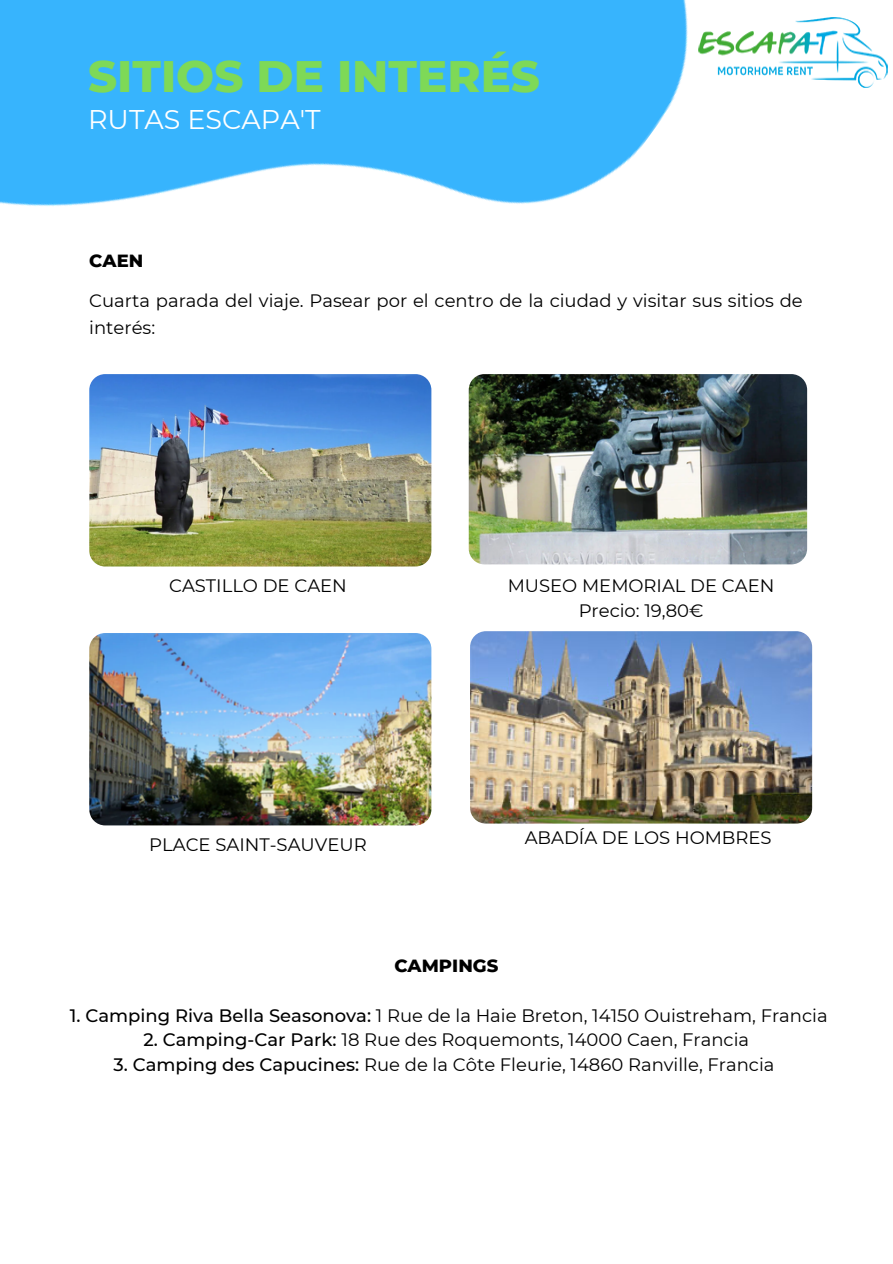
<style>
.page{position:relative;width:893px;height:1264px;background:#fff}
.page>*{position:absolute;margin:0;border:0;box-sizing:border-box;transform-origin:0 0}
.t1{font:800 45px "Montserrat";color:#7ed957}
.t2{font:27px "Montserrat";color:#fff}
.t3{font:18px/27px "Montserrat";color:#000}
.t4{font:800 18px "Montserrat";color:#000}
.s1{font-weight:500}
</style>
<div class="page">
<img style="left:0;top:0;width:803px;height:519px">
<img style="left:693px;top:14px;width:195px;height:74px">
<img style="left:89px;top:374px;width:342px;height:192px;border-radius:16px">
<img style="left:468px;top:374px;width:339px;height:190px;border-radius:16px">
<img style="left:89px;top:633px;width:342px;height:192px;border-radius:16px">
<img style="left:470px;top:631px;width:342px;height:192px;border-radius:16px">
<h1 class="t1" style="left:88px;top:49px;width:453px">SITIOS DE INTERÉS</h1>
<h2 class="t2" style="left:88px;top:102px;width:234px">RUTAS ESCAPA'T</h2>
<p class="t4" style="left:89px;top:250px;width:55px">CAEN</p>
<p class="t3" style="left:89px;top:287px;width:715px">Cuarta parada del viaje. Pasear por el centro de la ciudad y visitar sus sitios de interés:</p>
<p class="t3" style="left:169px;top:572px;width:179px">CASTILLO DE CAEN</p>
<p class="t3" style="left:149px;top:830px;width:219px">PLACE SAINT-SAUVEUR</p>
<p class="t3" style="left:507px;top:573px;width:268px;line-height:24.8px;text-align:center">MUSEO MEMORIAL DE CAEN<br>Precio: 19,80€</p>
<p class="t3" style="left:524px;top:824px;width:248px">ABADÍA DE LOS HOMBRES</p>
<p class="t4" style="left:394px;top:954px;width:105px">CAMPINGS</p>
<p class="t3" style="left:70px;top:1001px;width:759px"><span class="s1">1. Camping Riva Bella Seasonova:</span> 1 Rue de la Haie Breton, 14150 Ouistreham, Francia</p>
<p class="t3" style="left:143px;top:1026px;width:607px"><span class="s1">2. Camping-Car Park:</span> 18 Rue des Roquemonts, 14000 Caen, Francia</p>
<p class="t3" style="left:113px;top:1051px;width:662px"><span class="s1">3. Camping des Capucines:</span> Rue de la Côte Fleurie, 14860 Ranville, Francia</p>
</div>
